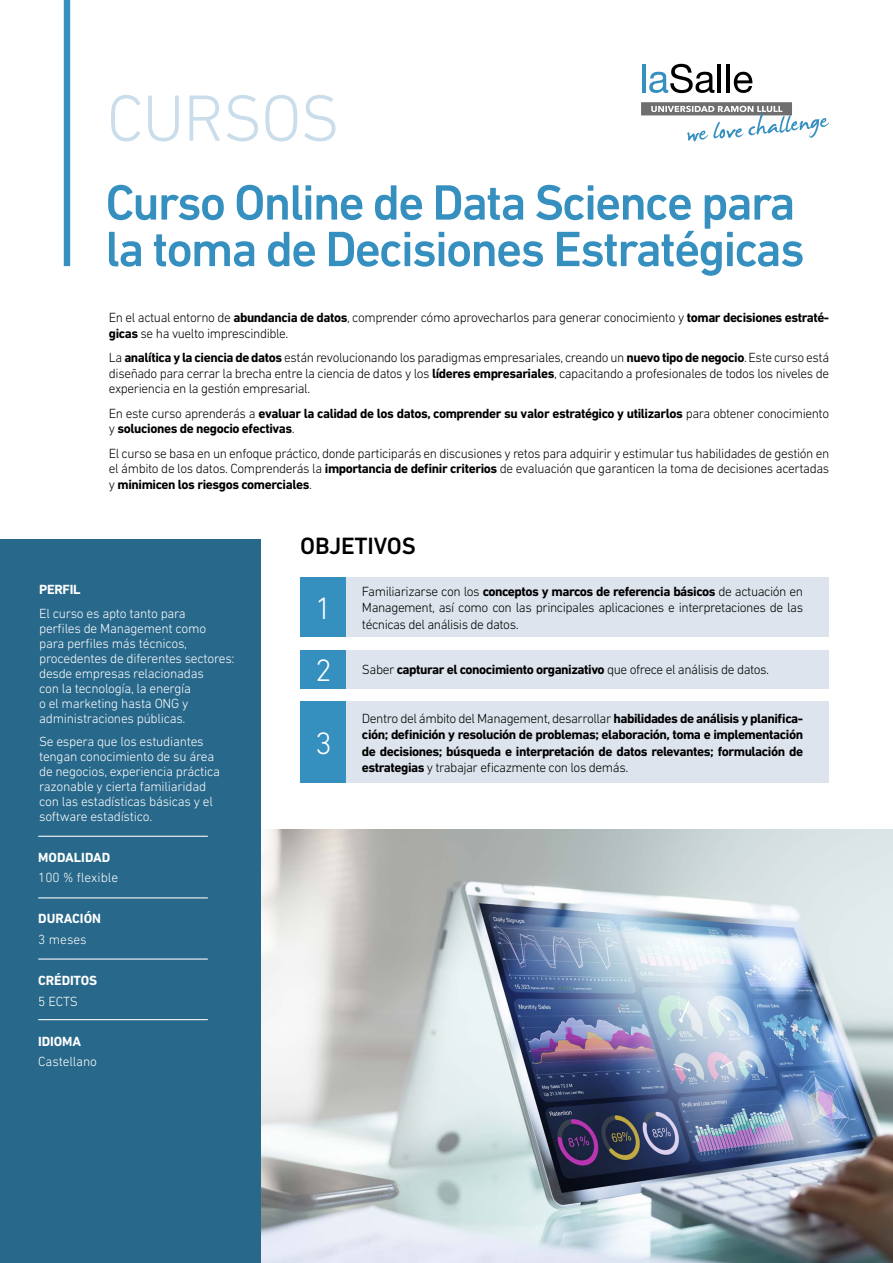
<style>
.page{position:relative;width:893px;height:1263px;background:#fff}
.page>*{position:absolute;margin:0;border:0;box-sizing:border-box;transform-origin:0 0}
.t1{font:300 66.45px "DIN Next LT Pro";letter-spacing:-.02em;color:#c9ddeb}
.t2{font:500 50.4px/46.5px "DIN Next LT Pro";letter-spacing:-.04em;color:#358fbf}
.t3{font:300 31.5px "DIN Next LT Pro";color:#fff}
.t4{font:500 24px "DIN Next LT Pro";letter-spacing:-.01em;color:#000}
.t5{font:300 13.5px/15.8px "DIN Next LT Pro";letter-spacing:-.03em;color:#000;text-align:justify}
.t6{font:700 13.5px/16.5px "DIN Next LT Pro";letter-spacing:-.035em;color:#000}
.t7{font:300 13.5px/15px "DIN Next LT Pro";letter-spacing:-.02em;color:#fff}
.t8{font:700 13.5px "DIN Next LT Pro";letter-spacing:-.01em;color:#fff}
.t9{font:300 13.5px "DIN Next LT Pro";color:#fff}
.s1{font-weight:700}
.s2{font-weight:300}
</style>
<div class="page">
<img style="left:261px;top:830px;width:632px;height:433px">
<hr style="left:642px;top:64px;width:3px;height:28px;background:#358fbf">
<svg style="left:649px;top:64px;width:65px;height:29px"></svg>
<hr style="left:718px;top:64px;width:3px;height:28px;background:#000">
<hr style="left:726px;top:64px;width:4px;height:28px;background:#000">
<svg style="left:734px;top:72px;width:18px;height:21px"></svg>
<svg style="left:641px;top:102px;width:188px;height:40px"></svg>
<div style="left:64px;top:0;width:6px;height:266px;background:#358fbf"></div>
<div style="left:0;top:540px;width:261px;height:723px;background:#28688a"></div>
<div style="left:301px;top:577px;width:528px;height:60px;background:#dde4ed"></div>
<div style="left:301px;top:577px;width:45px;height:60px;background:#358fbf"></div>
<div style="left:301px;top:702px;width:528px;height:81px;background:#dde4ed"></div>
<div style="left:301px;top:702px;width:45px;height:81px;background:#358fbf"></div>
<div style="left:301px;top:650px;width:528px;height:38px;background:#dde4ed"></div>
<div style="left:301px;top:650px;width:45px;height:38px;background:#358fbf"></div>
<hr style="left:38px;top:836px;width:170px;height:1px;background:#fff">
<hr style="left:38px;top:897px;width:170px;height:1px;background:#fff">
<hr style="left:38px;top:1019px;width:170px;height:1px;background:#fff">
<hr style="left:38px;top:958px;width:170px;height:1px;background:#fff">
<h1 class="t1" style="left:107px;top:80px;width:235px">CURSOS</h1>
<h2 class="t2" style="left:105px;top:179px;width:701px">Curso Online de Data Science para la toma de Decisiones Estratégicas</h2>
<p class="t5" style="left:109px;top:309px;width:722px">En el actual entorno de <span class="s1">abundancia de datos</span>, comprender cómo aprovecharlos para generar conocimiento y <span class="s1">tomar decisiones estraté&shy;gicas</span> se ha vuelto imprescindible.</p>
<p class="t5" style="left:109px;top:349px;width:722px">La <span class="s1">analítica y la ciencia de datos</span> están revolucionando los paradigmas empresariales, creando un <span class="s1">nuevo tipo de negocio</span>. Este curso está diseñado para cerrar la brecha entre la ciencia de datos y los <span class="s1">líderes empresariales</span>, capacitando a profesionales de todos los niveles de experiencia en la gestión empresarial.</p>
<p class="t6" style="left:109px;top:405px;width:722px;line-height:15.8px"><span class="s2">En este curso aprenderás a</span> evaluar la calidad de los datos, comprender su valor estratégico y utilizarlos <span class="s2">para obtener conocimiento y</span> soluciones de negocio efectivas<span class="s2">.</span></p>
<p class="t5" style="left:109px;top:445px;width:722px">El curso se basa en un enfoque práctico, donde participarás en discusiones y retos para adquirir y estimular tus habilidades de gestión en el ámbito de los datos. Comprenderás la <span class="s1">importancia de definir criterios</span> de evaluación que garanticen la toma de decisiones acertadas y <span class="s1">minimicen los riesgos comerciales</span>.</p>
<p class="t8" style="left:39px;top:582px;width:43px">PERFIL</p>
<p class="t7" style="left:39px;top:606px;width:197px">El curso es apto tanto para<br>perfiles de Management como para perfiles más técnicos, procedentes de diferentes sectores: desde empresas relacionadas<br>con la tecnología, la energía<br>o el marketing hasta ONG y administraciones públicas.</p>
<p class="t7" style="left:39px;top:734px;width:182px">Se espera que los estudiantes tengan conocimiento de su área de negocios, experiencia práctica razonable y cierta familiaridad con las estadísticas básicas y el software estadístico.</p>
<p class="t8" style="left:38px;top:849px;width:74px">MODALIDAD</p>
<p class="t9" style="left:38px;top:870px;width:81px">100 % flexible</p>
<p class="t8" style="left:38px;top:911px;width:64px">DURACIÓN</p>
<p class="t7" style="left:38px;top:932px;width:50px">3 meses</p>
<p class="t8" style="left:38px;top:972px;width:60px">CRÉDITOS</p>
<p class="t7" style="left:38px;top:993px;width:41px">5 ECTS</p>
<p class="t8" style="left:38px;top:1033px;width:44px">IDIOMA</p>
<p class="t7" style="left:38px;top:1054px;width:60px">Castellano</p>
<h3 class="t4" style="left:300px;top:532px;width:117px">OBJETIVOS</h3>
<h3 class="t3" style="left:315px;top:590px;width:18px">1</h3>
<p class="t5" style="left:362px;top:582px;width:443px;line-height:16.5px">Familiarizarse con los <span class="s1">conceptos y marcos de referencia básicos</span> de actuación en Management, así como con las principales aplicaciones e interpretaciones de las técnicas del análisis de datos.</p>
<h3 class="t3" style="left:315px;top:652px;width:18px">2</h3>
<p class="t6" style="left:362px;top:661px;width:409px"><span class="s2">Saber</span> capturar el conocimiento organizativo <span class="s2">que ofrece el análisis de datos.</span></p>
<h3 class="t3" style="left:315px;top:725px;width:18px">3</h3>
<p class="t6" style="left:362px;top:710px;width:443px;text-align:justify"><span class="s2">Dentro del ámbito del Management, desarrollar</span> habilidades de análisis y planifica&shy;ción; definición y resolución de problemas; elaboración, toma e implementación de decisiones; búsqueda e interpretación de datos relevantes; formulación de estrategias <span class="s2">y trabajar eficazmente con los demás.</span></p>
</div>
